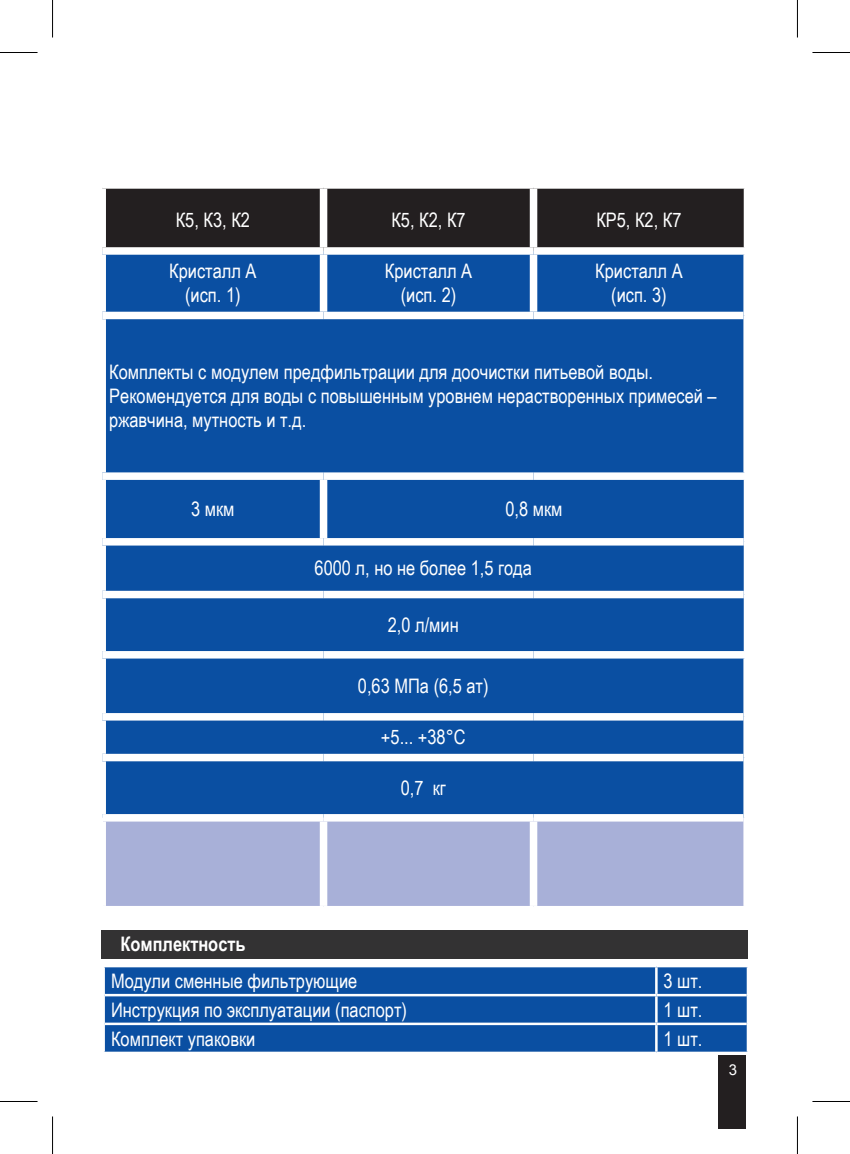
<style>
.page{position:relative;width:850px;height:1154px;background:#fff}
.page>*{position:absolute;margin:0;border:0;box-sizing:border-box;transform-origin:0 0}
.t1{font:20px/24px "Arial Narrow";color:#fff;text-align:center}
.t2{font:700 20px "Arial Narrow";color:#fff}
.t3{font:15px "Arial";color:#fff}
</style>
<div class="page">
<div style="left:106px;top:189px;width:637px;height:58px;background:#231f20"></div>
<div style="left:106px;top:255px;width:637px;height:559px;background:#0a4fa2"></div>
<div style="left:106px;top:821px;width:637px;height:85px;background:#a8b0d8"></div>
<div style="left:319px;top:255px;width:8px;height:57px;background:#fff"></div>
<div style="left:529px;top:255px;width:8px;height:57px;background:#fff"></div>
<div style="left:319px;top:189px;width:8px;height:58px;background:#fff"></div>
<div style="left:529px;top:189px;width:8px;height:58px;background:#fff"></div>
<div style="left:102px;top:312px;width:221px;height:7px;background:#fff"></div>
<div style="left:323px;top:312px;width:210px;height:7px;background:#fff"></div>
<div style="left:533px;top:312px;width:210px;height:7px;background:#fff"></div>
<div style="left:102px;top:472px;width:221px;height:8px;background:#fff"></div>
<div style="left:319px;top:480px;width:8px;height:58px;background:#fff"></div>
<div style="left:323px;top:472px;width:210px;height:8px;background:#fff"></div>
<div style="left:533px;top:472px;width:212px;height:8px;background:#fff"></div>
<div style="left:102px;top:538px;width:221px;height:7px;background:#fff"></div>
<div style="left:323px;top:538px;width:210px;height:7px;background:#fff"></div>
<div style="left:533px;top:538px;width:210px;height:7px;background:#fff"></div>
<div style="left:102px;top:591px;width:221px;height:7px;background:#fff"></div>
<div style="left:323px;top:591px;width:210px;height:7px;background:#fff"></div>
<div style="left:533px;top:591px;width:210px;height:7px;background:#fff"></div>
<div style="left:102px;top:651px;width:221px;height:7px;background:#fff"></div>
<div style="left:323px;top:651px;width:210px;height:7px;background:#fff"></div>
<div style="left:533px;top:651px;width:212px;height:7px;background:#fff"></div>
<div style="left:102px;top:713px;width:221px;height:7px;background:#fff"></div>
<div style="left:323px;top:713px;width:210px;height:7px;background:#fff"></div>
<div style="left:533px;top:713px;width:210px;height:7px;background:#fff"></div>
<div style="left:102px;top:754px;width:221px;height:7px;background:#fff"></div>
<div style="left:323px;top:754px;width:210px;height:7px;background:#fff"></div>
<div style="left:533px;top:754px;width:210px;height:7px;background:#fff"></div>
<div style="left:319px;top:821px;width:8px;height:85px;background:#fff"></div>
<div style="left:529px;top:821px;width:8px;height:85px;background:#fff"></div>
<div style="left:718px;top:1055px;width:27px;height:74px;background:#231f20"></div>
<div style="left:105px;top:967px;width:641px;height:85px;background:#0a4fa2"></div>
<hr style="left:654px;top:967px;width:3px;height:27px;background:#fff">
<hr style="left:105px;top:994px;width:551px;height:2px;background:#fff">
<hr style="left:656px;top:994px;width:90px;height:2px;background:#fff">
<hr style="left:654px;top:996px;width:3px;height:26px;background:#fff">
<hr style="left:105px;top:1022px;width:551px;height:3px;background:#fff">
<hr style="left:656px;top:1022px;width:90px;height:3px;background:#fff">
<hr style="left:654px;top:1025px;width:3px;height:27px;background:#fff">
<div style="left:101px;top:930px;width:646px;height:28px;background:#333233"></div>
<hr style="left:0;top:52px;width:38px;height:1px;background:#000">
<hr style="left:812px;top:52px;width:37px;height:1px;background:#000">
<hr style="left:0;top:1101px;width:38px;height:1px;background:#000">
<hr style="left:812px;top:1101px;width:37px;height:1px;background:#000">
<hr style="left:52px;top:0;width:1px;height:38px;background:#000">
<hr style="left:52px;top:1116px;width:1px;height:38px;background:#000">
<hr style="left:796px;top:0;width:1px;height:38px;background:#000">
<hr style="left:796px;top:1116px;width:1px;height:38px;background:#000">
<p class="t1" style="left:176px;top:207px;width:76px">К5, К3, К2</p>
<p class="t1" style="left:391px;top:207px;width:76px">К5, К2, К7</p>
<p class="t1" style="left:596px;top:207px;width:87px">КР5, К2, К7</p>
<p class="t1" style="left:169px;top:259px;width:89px">Кристалл А (исп. 1)</p>
<p class="t1" style="left:384px;top:259px;width:89px">Кристалл А (исп. 2)</p>
<p class="t1" style="left:595px;top:259px;width:89px">Кристалл А (исп. 3)</p>
<p class="t1" style="left:109px;top:359px;width:608px;text-align:left">Комплекты с модулем предфильтрации для доочистки питьевой воды.<br>Рекомендуется для воды с повышенным уровнем нерастворенных примесей – ржавчина, мутность и т.д.</p>
<p class="t1" style="left:191px;top:496px;width:45px">3 мкм</p>
<p class="t1" style="left:505px;top:496px;width:59px">0,8 мкм</p>
<p class="t1" style="left:314px;top:556px;width:219px">6000 л, но не более 1,5 года</p>
<p class="t1" style="left:387px;top:612px;width:72px">2,0 л/мин</p>
<p class="t1" style="left:358px;top:673px;width:132px">0,63 МПа (6,5 ат)</p>
<p class="t1" style="left:381px;top:725px;width:86px">+5... +38°С</p>
<p class="t1" style="left:400px;top:775px;width:47px">0,7 кг</p>
<p class="t2" style="left:120px;top:929px;width:127px">Комплектность</p>
<p class="t1" style="left:111px;top:968px;width:248px">Модули сменные фильтрующие</p>
<p class="t1" style="left:663px;top:968px;width:40px">3 шт.</p>
<p class="t1" style="left:111px;top:997px;width:297px">Инструкция по эксплуатации (паспорт)</p>
<p class="t1" style="left:663px;top:997px;width:40px">1 шт.</p>
<p class="t1" style="left:111px;top:1026px;width:146px">Комплект упаковки</p>
<p class="t1" style="left:663px;top:1026px;width:40px">1 шт.</p>
<p class="t3" style="left:728px;top:1060px;width:10px">3</p>
</div>
